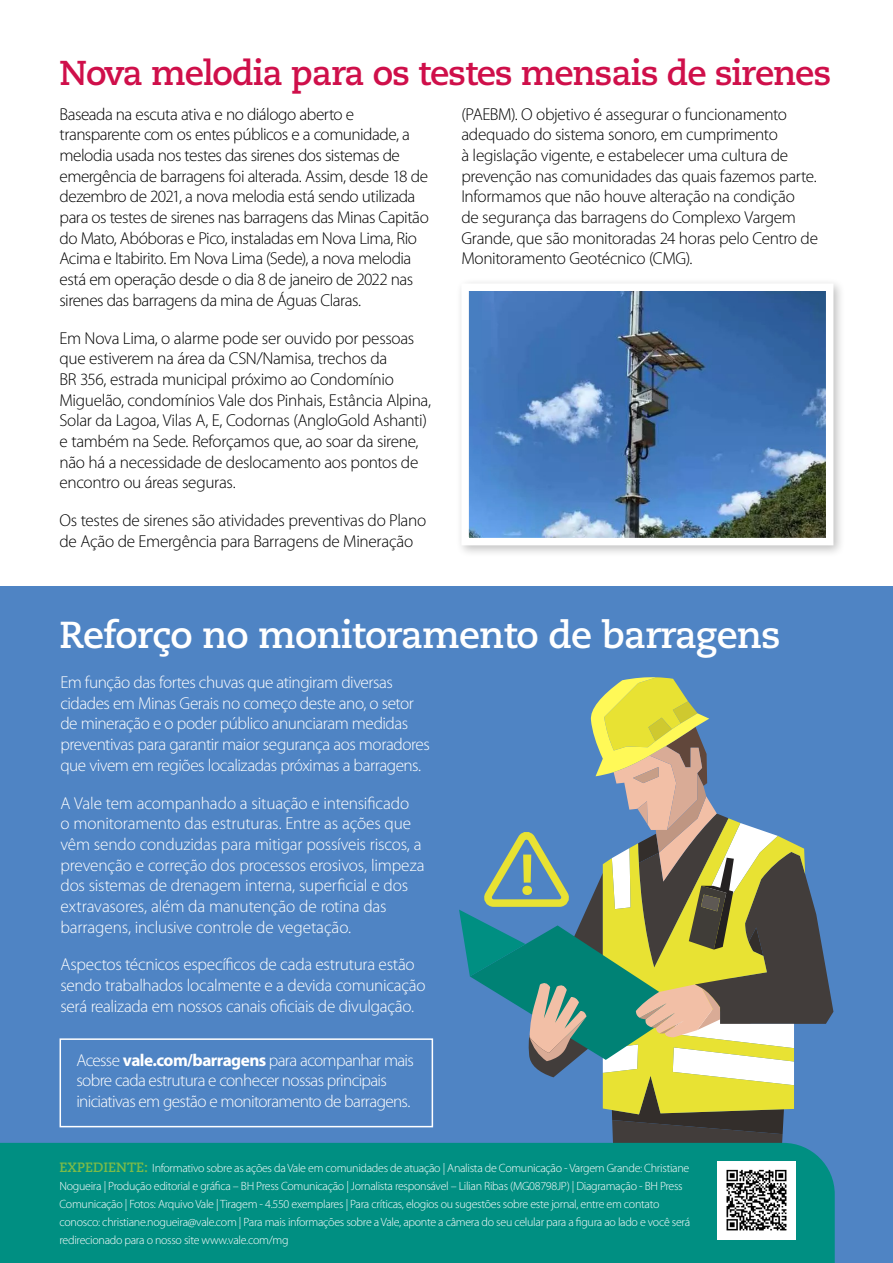
<style>
.page{position:relative;width:893px;height:1263px;background:#fff}
.page>*{position:absolute;margin:0;border:0;box-sizing:border-box;transform-origin:0 0}
.t1{font:700 37.5px "Caecilia LT Std";letter-spacing:-.02em;color:#fff}
.t2{font:700 34.5px "Caecilia LT Std";letter-spacing:-.03em;color:#cf0f4a}
.t3{font:300 17.25px/20.7px "Myriad Pro";letter-spacing:-.025em;color:#000}
.t4{font:300 17.25px/20.7px "Myriad Pro";letter-spacing:-.02em;color:#fff}
.t5{font:300 17.25px/20.7px "Myriad Pro";letter-spacing:-.04em;color:#fff}
.t6{font:300 12px/18px "Myriad Pro";letter-spacing:-.025em;color:#fff}
.s1{font-weight:700}
.s2{font-family:"Caecilia LT Std";font-weight:700;font-size:13.5px;color:#7cbb48}
</style>
<div class="page">
<div style="left:0;top:587px;width:893px;height:676px;background:#4f84c4"></div>
<svg style="left:528px;top:872px;width:305px;height:271px"></svg>
<svg style="left:612px;top:1114px;width:172px;height:20px;background:#383432"></svg>
<svg style="left:603px;top:828px;width:202px;height:286px;background:#a0a061"></svg>
<svg style="left:459px;top:677px;width:298px;height:384px"></svg>
<div style="left:60px;top:1038px;width:373px;height:89px;border:2px solid #fff"></div>
<div style="left:0;top:1143px;width:835px;height:120px;background:#008f82"></div>
<img style="left:717px;top:1161px;width:79px;height:78px">
<div style="left:455px;top:277px;width:391px;height:280px;background:#000;opacity:.25"></div>
<img style="left:470px;top:292px;width:354px;height:244px">
<div style="left:461px;top:283px;width:372px;height:262px;border:8px solid #fff"></div>
<h2 class="t2" style="left:60px;top:53px;width:773px">Nova melodia para os testes mensais de sirenes</h2>
<p class="t3" style="left:461px;top:103px;width:358px">(PAEBM). O objetivo é assegurar o funcionamento adequado do sistema sonoro, em cumprimento<br>à legislação vigente, e estabelecer uma cultura de prevenção nas comunidades das quais fazemos parte.<br>Informamos que não houve alteração na condição<br>de segurança das barragens do Complexo Vargem Grande, que são monitoradas 24 horas pelo Centro de Monitoramento Geotécnico (CMG).</p>
<p class="t3" style="left:60px;top:103px;width:371px">Baseada na escuta ativa e no diálogo aberto e transparente com os entes públicos e a comunidade, a melodia usada nos testes das sirenes dos sistemas de emergência de barragens foi alterada. Assim, desde 18 de dezembro de 2021, a nova melodia está sendo utilizada para os testes de sirenes nas barragens das Minas Capitão do Mato, Abóboras e Pico, instaladas em Nova Lima, Rio Acima e Itabirito. Em Nova Lima (Sede), a nova melodia está em operação desde o dia 8 de janeiro de 2022 nas sirenes das barragens da mina de Águas Claras.</p>
<p class="t3" style="left:60px;top:327px;width:373px">Em Nova Lima, o alarme pode ser ouvido por pessoas que estiverem na área da CSN/Namisa, trechos da<br>BR 356, estrada municipal próximo ao Condomínio Miguelão, condomínios Vale dos Pinhais, Estância Alpina, Solar da Lagoa, Vilas A, E, Codornas (AngloGold Ashanti) e também na Sede. Reforçamos que, ao soar da sirene, não há a necessidade de deslocamento aos pontos de encontro ou áreas seguras.</p>
<p class="t3" style="left:60px;top:510px;width:368px">Os testes de sirenes são atividades preventivas do Plano de Ação de Emergência para Barragens de Mineração</p>
<h1 class="t1" style="left:60px;top:612px;width:722px">Reforço no monitoramento de barragens</h1>
<p class="t4" style="left:60px;top:672px;width:371px">Em função das fortes chuvas que atingiram diversas cidades em Minas Gerais no começo deste ano, o setor de mineração e o poder público anunciaram medidas preventivas para garantir maior segurança aos moradores que vivem em regiões localizadas próximas a barragens.</p>
<p class="t4" style="left:60px;top:792px;width:366px">A Vale tem acompanhado a situação e intensificado<br>o monitoramento das estruturas. Entre as ações que vêm sendo conduzidas para mitigar possíveis riscos, a prevenção e correção dos processos erosivos, limpeza dos sistemas de drenagem interna, superficial e dos extravasores, além da manutenção de rotina das barragens, inclusive controle de vegetação.</p>
<p class="t4" style="left:60px;top:954px;width:367px">Aspectos técnicos específicos de cada estrutura estão sendo trabalhados localmente e a devida comunicação será realizada em nossos canais oficiais de divulgação.</p>
<p class="t5" style="left:76px;top:1049px;width:339px">Acesse <span class="s1">vale.com/barragens</span> para acompanhar mais sobre cada estrutura e conhecer nossas principais iniciativas em gestão e monitoramento de barragens.</p>
<p class="t6" style="left:60px;top:1158px;width:632px"><span class="s2">EXPEDIENTE:</span> Informativo sobre as ações da Vale em comunidades de atuação | Analista de Comunicação - Vargem Grande: Christiane Nogueira | Produção editorial e gráfica – BH Press Comunicação | Jornalista responsável – Lilian Ribas (MG08798JP) | Diagramação - BH Press Comunicação | Fotos: Arquivo Vale | Tiragem - 4.550 exemplares | Para críticas, elogios ou sugestões sobre este jornal, entre em contato conosco: christiane.nogueira@vale.com | Para mais informações sobre a Vale, aponte a câmera do seu celular para a figura ao lado e você será redirecionado para o nosso site www.vale.com/mg</p>
</div>
